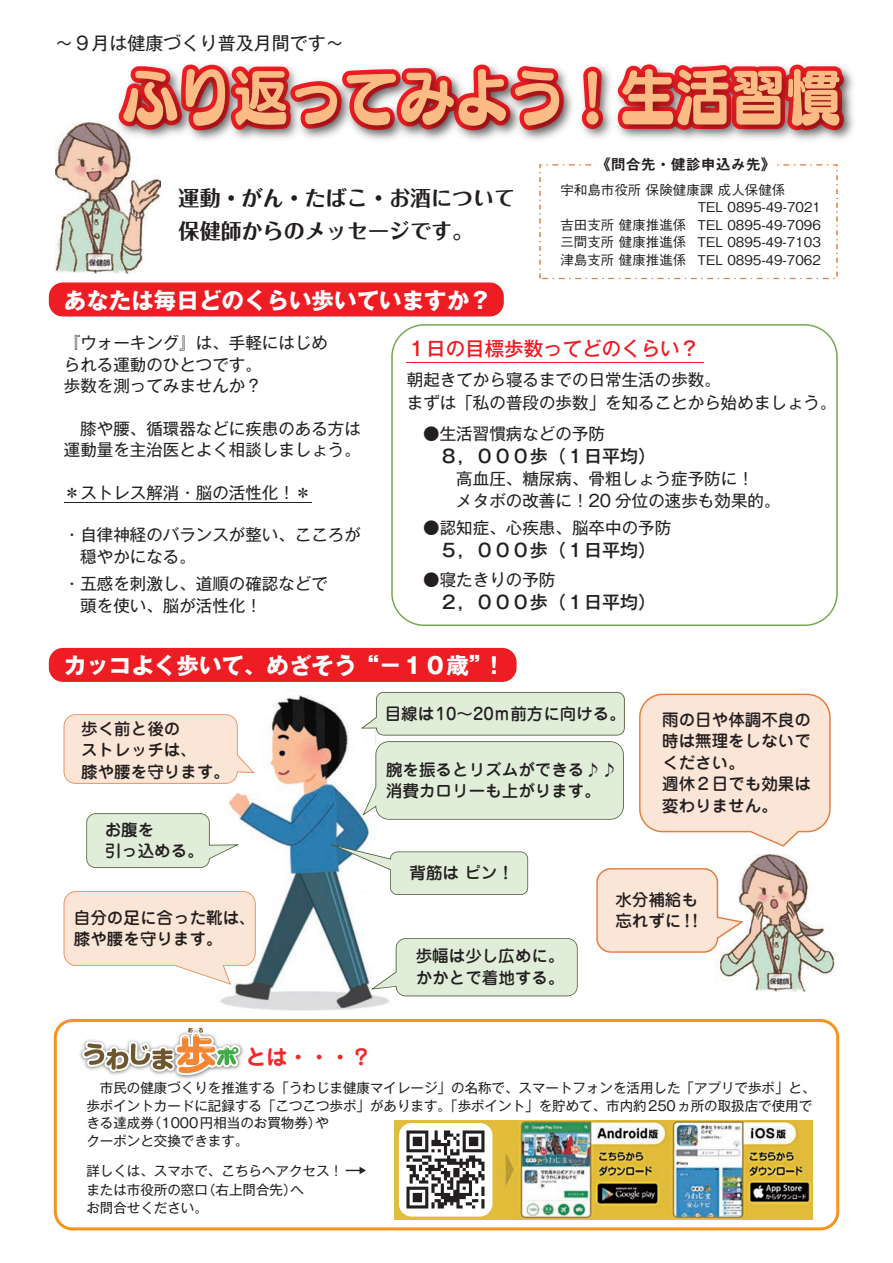
<style>
.page{position:relative;width:893px;height:1263px;background:#fff}
.page>*{position:absolute;margin:0;border:0;box-sizing:border-box;transform-origin:0 0}
.t1{font:63px "Slump Std DB";letter-spacing:-.025em;color:#fbbb85;scale:.9 1}
.t2{font:700 22.5px "Gothic MB101 Pro";color:#fff}
.t3{font:700 21px/32.8px "Folk Pro";color:#231f20}
.t4{font:700 21px "Jun 501 Pro";color:#ee2a28}
.t5{font:500 19.5px "Gothic MB101 Pro";color:#ee1d23}
.t6{font:500 18px "Gothic MB101 Pro";color:#231f20}
.t7{font:18px "Gothic MB101 Pro";color:#231f20}
.t8{font:16.5px/21.5px "Gothic MB101 Pro";color:#231f20}
.t9{font:500 16.5px/21.5px "Jun 34 Pro";color:#231f20}
.t10{font:15px "Midashi Go Pro MB31";color:#231f20}
.t11{font:13.5px/17.5px "Gothic MB101 Pro";color:#231f20}
.t12{font:500 13.5px "Gothic BBB Pro";color:#231f20}
.s1{font-size:22.5px}
</style>
<div class="page">
<img style="left:497px;top:1120px;width:315px;height:99px">
<img style="left:55px;top:123px;width:59px;height:150px">
<img style="left:193px;top:695px;width:209px;height:316px">
<img style="left:716px;top:854px;width:120px;height:137px">
<div style="left:49px;top:282px;width:455px;height:34px;background:#ee1d23;border-radius:14px"></div>
<div style="left:49px;top:648px;width:468px;height:34px;background:#ee1d23;border-radius:14px"></div>
<svg style="left:596px;top:868px;width:148px;height:85px;background:#f9e2d3"></svg>
<hr style="left:64px;top:502px;width:247px;height:1px;background:#231f20">
<svg style="left:86px;top:813px;width:153px;height:55px"></svg>
<svg style="left:639px;top:694px;width:192px;height:153px;background:#fae4d5"></svg>
<svg style="left:64px;top:714px;width:190px;height:70px;background:#fae4d5"></svg>
<svg style="left:391px;top:324px;width:447px;height:302px"></svg>
<hr style="left:406px;top:362px;width:298px;height:1px;background:#ee1d23">
<svg style="left:361px;top:692px;width:264px;height:43px;background:#dde9d5"></svg>
<svg style="left:363px;top:741px;width:261px;height:79px;background:#ddead5"></svg>
<svg style="left:330px;top:844px;width:198px;height:51px"></svg>
<svg style="left:371px;top:938px;width:207px;height:58px;background:#dfebd8"></svg>
<svg style="left:114px;top:154px;width:724px;height:125px"></svg>
<img style="left:113px;top:64px;width:741px;height:90px">
<svg style="left:64px;top:890px;width:192px;height:189px"></svg>
<div style="left:54px;top:1019px;width:785px;height:211px;border:3px solid #f7931d;border-radius:17px"></div>
<div style="left:596px;top:151px;width:179px;height:26px;background:#fff"></div>
<img style="left:395px;top:1120px;width:102px;height:100px">
<p class="t7" style="left:55px;top:28px;width:290px">～９月は健康づくり普及月間です～</p>
<p class="t1" style="left:122px;top:54px;width:802px">ふり返ってみよう！生活習慣</p>
<p class="t10" style="left:596px;top:153px;width:181px">《問合先・健診申込み先》</p>
<p class="t12" style="left:560px;top:179px;width:226px">宇和島市役所 保険健康課 成人保健係</p>
<p class="t12" style="left:698px;top:196px;width:125px">TEL 0895-49-7021</p>
<p class="t12" style="left:560px;top:214px;width:262px">吉田支所 健康推進係 TEL 0895-49-7096</p>
<p class="t12" style="left:560px;top:231px;width:262px">三間支所 健康推進係 TEL 0895-49-7103</p>
<p class="t12" style="left:560px;top:249px;width:262px">津島支所 健康推進係 TEL 0895-49-7062</p>
<p class="t3" style="left:179px;top:178px;width:338px">運動・がん・たばこ・お酒について保健師からのメッセージです。</p>
<p class="t2" style="left:64px;top:281px;width:429px">あなたは毎日どのくらい歩いていますか？</p>
<p class="t8" style="left:64px;top:330px;width:266px">『ウォーキング』は、手軽にはじめられる運動のひとつです。<br>歩数を測ってみませんか？</p>
<p class="t8" style="left:64px;top:415px;width:299px;text-align:right">膝や腰、循環器などに疾患のある方は運動量を主治医とよく相談しましょう。</p>
<p class="t8" style="left:64px;top:479px;width:249px">＊ストレス解消・脳の活性化！＊</p>
<p class="t8" style="left:80px;top:522px;width:282px;text-indent:-16px">・自律神経のバランスが整い、こころが穏やかになる。</p>
<p class="t8" style="left:80px;top:571px;width:249px;text-indent:-16px">・五感を刺激し、道順の確認などで頭を使い、脳が活性化！</p>
<p class="t5" style="left:407px;top:332px;width:294px">１日の目標歩数ってどのくらい？</p>
<p class="t8" style="left:407px;top:366px;width:431px;line-height:23px">朝起きてから寝るまでの日常生活の歩数。<br>まずは「私の普段の歩数」を知ることから始めましょう。</p>
<p class="t8" style="left:423px;top:420px;width:183px">●生活習慣病などの予防</p>
<p class="t6" style="left:440px;top:441px;width:218px">８，０００歩（１日平均）</p>
<p class="t8" style="left:456px;top:466px;width:326px">高血圧、糖尿病、骨粗しょう症予防に！<br>メタボの改善に！20 分位の速歩も効果的。</p>
<p class="t8" style="left:423px;top:515px;width:249px">●認知症、心疾患、脳卒中の予防</p>
<p class="t6" style="left:440px;top:535px;width:218px">５，０００歩（１日平均）</p>
<p class="t8" style="left:423px;top:567px;width:134px">●寝たきりの予防</p>
<p class="t6" style="left:440px;top:587px;width:218px">２，０００歩（１日平均）</p>
<p class="t2" style="left:64px;top:646px;width:443px">カッコよく歩いて、めざそう“－１０歳”！</p>
<p class="t9" style="left:81px;top:716px;width:150px">歩く前と後の<br>ストレッチは、<br>膝や腰を守ります。</p>
<p class="t9" style="left:105px;top:817px;width:101px">お腹を<br>引っ込める。</p>
<p class="t9" style="left:385px;top:701px;width:243px">目線は10～20ｍ前方に向ける。</p>
<p class="t9" style="left:386px;top:757px;width:233px">腕を振るとリズムができる♪♪消費カロリーも上がります。</p>
<p class="t9" style="left:409px;top:860px;width:106px">背筋は ピン！</p>
<p class="t9" style="left:662px;top:707px;width:150px">雨の日や体調不良の時は無理をしないでください。<br>週休２日でも効果は変わりません。</p>
<p class="t9" style="left:74px;top:905px;width:183px">自分の足に合った靴は、膝や腰を守ります。</p>
<p class="t9" style="left:416px;top:944px;width:150px">歩幅は少し広めに。かかとで着地する。</p>
<p class="t9" style="left:615px;top:887px;width:84px">水分補給も忘れずに ! !</p>
<p class="t4" style="left:246px;top:1041px;width:128px">とは・・・？</p>
<p class="t11" style="left:86px;top:1077px;width:730px;text-indent:14px">市民の健康づくりを推進する「うわじま健康マイレージ」の名称で、スマートフォンを活用した「アプリで歩ポ」と、歩ポイントカードに記録する「こつこつ歩ポ」があります。「歩ポイント」を貯めて、市内約250ヵ所の取扱店で使用できる達成券（1000円相当のお買物券）や<br>クーポンと交換できます。</p>
<p class="t11" style="left:86px;top:1160px;width:282px;line-height:18.1px">詳しくは、スマホで、こちらへアクセス！<span class="s1">→</span>または市役所の窓口（右上問合先）へ<br>お問合せください。</p>
</div>
